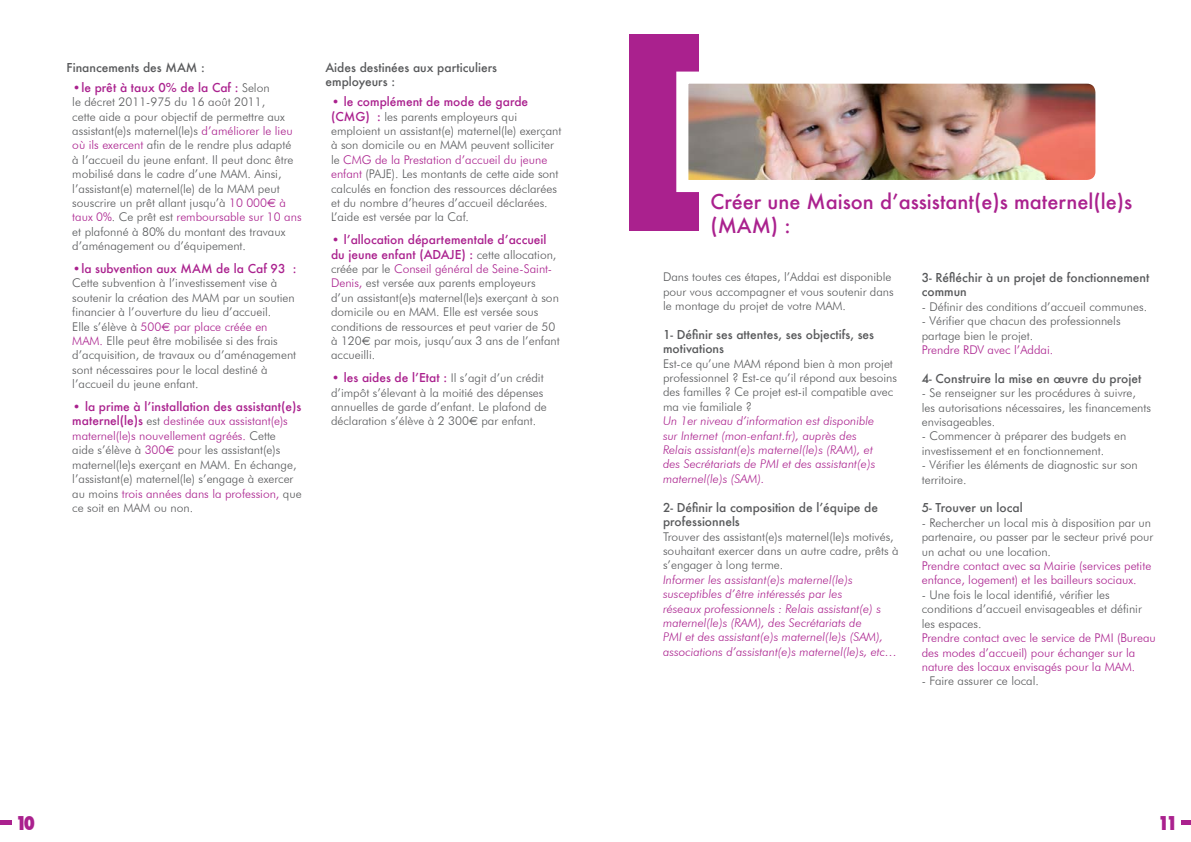
<style>
.page{position:relative;width:1191px;height:842px;background:#fff}
.page>*{position:absolute;margin:0;border:0;box-sizing:border-box;transform-origin:0 0}
.t1{font:500 20px/24px "Futura";color:#aa218e}
.t2{font:800 condensed 18.6px "Futura";color:#aa218e}
.t3{font:300 12px/14.4px "Futura BT";color:#58595b}
.t4{font:italic 300 12px/14.4px "Futura BT";color:#aa218e}
.t5{font:500 12px/14.4px "Futura";color:#58595b}
.t6{font:500 12px/14.4px "Futura";color:#aa218e}
.t7{font:300 12px/14.4px "Futura BT";color:#aa218e}
.s1{font-family:"Futura BT";font-weight:300;color:#58595b}
.s2{color:#aa218e}
.s3{font-family:"Euro Sans";font-weight:400;color:#aa218e}
.s4{font-family:"Futura";font-weight:500;color:#aa218e}
.s5{font-family:"Euro Sans";font-weight:400}
</style>
<div class="page">
<div style="left:0;top:820px;width:12px;height:5px;background:#aa218e"></div>
<div style="left:1181px;top:820px;width:10px;height:5px;background:#aa218e"></div>
<div style="left:629px;top:34px;width:70px;height:196px;background:#aa218e"></div>
<img style="left:676px;top:71px;width:420px;height:122px">
<p class="t5" style="left:67px;top:60px;width:140px">Financements des MAM :</p>
<p class="t6" style="left:72px;top:80px;width:199px">•le prêt à taux 0% de la Caf : <span class="s1">Selon</span></p>
<p class="t3" style="left:72px;top:95px;width:231px">le décret 2011-975 du 16 août 2011,<br>cette aide a pour objectif de permettre aux assistant(e)s maternel(le)s <span class="s2">d’améliorer le lieu où ils exercent</span> afin de le rendre plus adapté<br>à l’accueil du jeune enfant. Il peut donc être mobilisé dans le cadre d’une MAM. Ainsi, l’assistant(e) maternel(le) de la MAM peut souscrire un prêt allant jusqu’à <span class="s2">10 000</span><span class="s3">€</span> <span class="s2">à taux 0%</span>. Ce prêt est <span class="s2">remboursable sur 10 ans </span>et plafonné à 80% du montant des travaux d’aménagement ou d’équipement.</p>
<p class="t6" style="left:72px;top:261px;width:226px">•la subvention aux MAM de la Caf 93 :</p>
<p class="t3" style="left:72px;top:276px;width:225px">Cette subvention à l’investissement vise à soutenir la création des MAM par un soutien financier à l’ouverture du lieu d’accueil.<br>Elle s’élève à <span class="s2">500</span><span class="s3">€</span> <span class="s2">par place créée en MAM.</span> Elle peut être mobilisée si des frais d’acquisition, de travaux ou d’aménagement sont nécessaires pour le local destiné à l’accueil du jeune enfant.</p>
<p class="t6" style="left:72px;top:399px;width:231px">• la prime à l’installation des assistant(e)s</p>
<p class="t3" style="left:72px;top:414px;width:231px"><span class="s4">maternel(le)s</span> est <span class="s2">destinée aux assistant(e)s maternel(le)s nouvellement agréés.</span> Cette<br>aide s’élève à <span class="s2">300</span><span class="s3">€</span> pour les assistant(e)s maternel(le)s exerçant en MAM. En échange, l’assistant(e) maternel(le) s’engage à exercer au moins <span class="s2">trois années dans la profession,</span> que ce soit en MAM ou non.</p>
<p class="t5" style="left:325px;top:60px;width:173px">Aides destinées aux particuliers employeurs :</p>
<p class="t6" style="left:331px;top:94px;width:199px">• le complément de mode de garde</p>
<p class="t3" style="left:331px;top:109px;width:232px"><span class="s4">(CMG) :</span> les parents employeurs qui emploient un assistant(e) maternel(le) exerçant à son domicile ou en MAM peuvent solliciter le <span class="s2">CMG de la Prestation d’accueil du jeune enfant</span> (PAJE). Les montants de cette aide sont calculés en fonction des ressources déclarées et du nombre d’heures d’accueil déclarées.<br>L’aide est versée par la Caf.</p>
<p class="t6" style="left:331px;top:232px;width:227px">• l’allocation départementale d’accueil du jeune enfant (ADAJE) : <span class="s1">cette allocation,</span></p>
<p class="t3" style="left:331px;top:261px;width:230px">créée par le <span class="s2">Conseil général de Seine-Saint-Denis,</span> est versée aux parents employeurs d’un assistant(e)s maternel(le)s exerçant à son domicile ou en MAM. Elle est versée sous conditions de ressources et peut varier de 50 à 120<span class="s5">€</span> par mois, jusqu’aux 3 ans de l’enfant accueilli.</p>
<p class="t6" style="left:331px;top:370px;width:214px">• les aides de l’Etat : <span class="s1">Il s’agit d’un crédit</span></p>
<p class="t3" style="left:331px;top:385px;width:217px">d’impôt s’élevant à la moitié des dépenses annuelles de garde d’enfant. Le plafond de déclaration s’élève à 2 300<span class="s5">€</span> par enfant.</p>
<h1 class="t1" style="left:710px;top:189px;width:423px">Créer une maison d’assistant(e)s maternel(le)s (MAM) :</h1>
<p class="t3" style="left:663px;top:270px;width:232px">Dans toutes ces étapes, l’Addai est disponible pour vous accompagner et vous soutenir dans le montage du projet de votre MAM.</p>
<p class="t5" style="left:663px;top:327px;width:213px">1- Définir ses attentes, ses objectifs, ses motivations</p>
<p class="t3" style="left:663px;top:356px;width:235px">Est-ce qu’une MAM répond bien à mon projet professionnel ? Est-ce qu’il répond aux besoins des familles ? Ce projet est-il compatible avec ma vie familiale ?</p>
<p class="t4" style="left:663px;top:414px;width:214px">Un 1er niveau d’information est disponible sur Internet (mon-enfant.fr), auprès des Relais assistant(e)s maternel(le)s (RAM), et des Secrétariats de PMI et des assistant(e)s maternel(le)s (SAM).</p>
<p class="t5" style="left:663px;top:500px;width:217px">2- Définir la composition de l’équipe de professionnels</p>
<p class="t3" style="left:663px;top:529px;width:237px">Trouver des assistant(e)s maternel(le)s motivés, souhaitant exercer dans un autre cadre, prêts à s’engager à long terme.</p>
<p class="t4" style="left:663px;top:572px;width:236px">Informer les assistant(e)s maternel(le)s susceptibles d’être intéressés par les<br>réseaux professionnels : Relais assistant(e) s maternel(le)s (RAM), des Secrétariats de<br>PMI et des assistant(e)s maternel(le)s (SAM), associations d’assistant(e)s maternel(le)s, etc…</p>
<p class="t5" style="left:921px;top:270px;width:229px">3- Réfléchir à un projet de fonctionnement commun</p>
<p class="t3" style="left:921px;top:299px;width:227px">- Définir des conditions d’accueil communes.</p>
<p class="t3" style="left:921px;top:314px;width:200px">- Vérifier que chacun des professionnels partage bien le projet.</p>
<p class="t7" style="left:921px;top:342px;width:133px">Prendre RDV avec l’Addai.</p>
<p class="t5" style="left:921px;top:371px;width:221px">4- Construire la mise en œuvre du projet</p>
<p class="t3" style="left:921px;top:386px;width:231px">- Se renseigner sur les procédures à suivre, les autorisations nécessaires, les financements envisageables.</p>
<p class="t3" style="left:921px;top:429px;width:206px">- Commencer à préparer des budgets en investissement et en fonctionnement.</p>
<p class="t3" style="left:921px;top:458px;width:217px">- Vérifier les éléments de diagnostic sur son territoire.</p>
<p class="t5" style="left:921px;top:501px;width:102px">5- Trouver un local</p>
<p class="t3" style="left:921px;top:515px;width:233px">- Rechercher un local mis à disposition par un partenaire, ou passer par le secteur privé pour un achat ou une location.</p>
<p class="t7" style="left:921px;top:558px;width:231px">Prendre contact avec sa Mairie (services petite enfance, logement) et les bailleurs sociaux.</p>
<p class="t3" style="left:921px;top:587px;width:221px">- Une fois le local identifié, vérifier les conditions d’accueil envisageables et définir les espaces.</p>
<p class="t7" style="left:921px;top:630px;width:235px">Prendre contact avec le service de PMI (Bureau des modes d’accueil) pour échanger sur la nature des locaux envisagés pour la MAM.</p>
<p class="t3" style="left:921px;top:674px;width:119px">- Faire assurer ce local.</p>
<h2 class="t2" style="left:16px;top:810px;width:21px">10</h2>
<h2 class="t2" style="left:1157px;top:810px;width:21px">11</h2>
</div>
